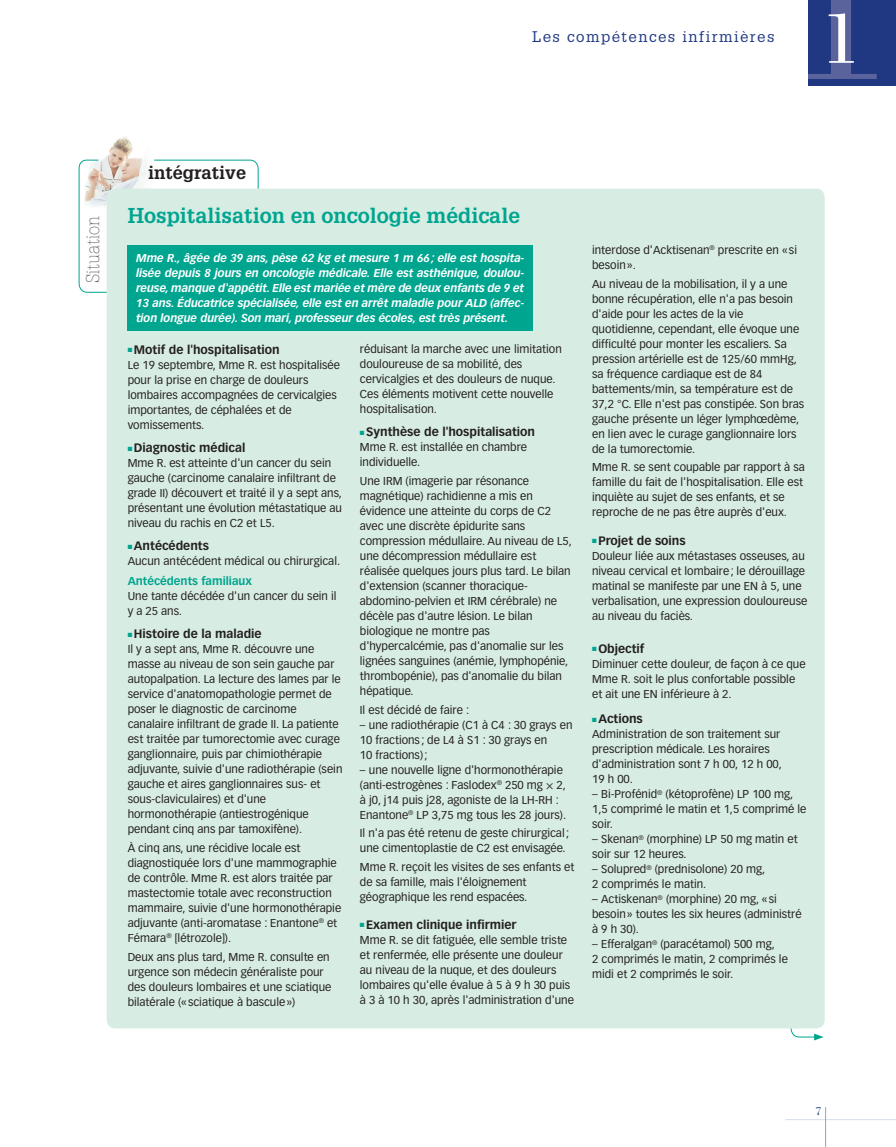
<style>
.page{position:relative;width:896px;height:1147px;background:#fff}
.page>*{position:absolute;margin:0;border:0;box-sizing:border-box;transform-origin:0 0}
.t1{font:221.1px "Bodoni";color:#fff}
.t2{font:75px "Bodoni";color:#fff}
.t3{font:700 21px "Glypha";color:#00a590}
.t4{font:700 18px "Glypha LT Std";color:#231f20}
.t5{font:100 18px "Glypha LT Std";color:#231f20}
.t6{font:15px "Glypha";letter-spacing:.1em;color:#203882}
.t7{font:700 12px "Vectora LH";color:#231f20}
.t8{font:12px "Bodoni";color:#203882}
.t9{font:11.25px/15px "Vectora LH";color:#231f20}
.t10{font:italic 700 11.25px/15px "Vectora LH";letter-spacing:-.01em;color:#fff;text-align:justify}
.t11{font:700 11.25px "Vectora LH";color:#00a590}
.s1{color:#00a590}
.s2{font-family:"STIX General"}
</style>
<div class="page">
<hr style="left:785px;top:1119px;width:110px;height:1px;background:#d8dfeb">
<hr style="left:825px;top:1107px;width:1px;height:40px;background:#92a5c4">
<div style="left:808px;top:0;width:87px;height:85px;background:#203882"></div>
<img style="left:104px;top:136px;width:38px;height:23px">
<svg style="left:78px;top:159px;width:181px;height:134px"></svg>
<div style="left:107px;top:189px;width:717px;height:839px;background:#d7ece2;border-radius:9px"></div>
<div style="left:128px;top:245px;width:404px;height:86px;background:#00a590"></div>
<svg style="left:790px;top:1028px;width:33px;height:12px"></svg>
<h3 class="t6" style="left:532px;top:28px;width:244px">Les compétences infirmières</h3>
<h1 class="t1" style="left:784px;top:-117px;width:112px">1</h1>
<h2 class="t2" style="left:822px;top:-4px;width:39px">1</h2>
<h3 class="t5" style="left:82px;top:283px;width:68px;rotate:-90deg">Situation</h3>
<h3 class="t4" style="left:148px;top:161px;width:99px">intégrative</h3>
<h3 class="t3" style="left:128px;top:203px;width:394px">Hospitalisation en oncologie médicale</h3>
<p class="t10" style="left:136px;top:251px;width:389px">Mme R., âgée de 39 ans, pèse 62 kg et mesure 1 m 66 ; elle est hospita&shy;lisée depuis 8 jours en oncologie médicale. Elle est asthénique, doulou&shy;reuse, manque d'appétit. Elle est mariée et mère de deux enfants de 9 et 13 ans. Éducatrice spécialisée, elle est en arrêt maladie pour ALD (affec&shy;tion longue durée). Son mari, professeur des écoles, est très présent.</p>
<p class="t7" style="left:128px;top:342px;width:154px"><span class="s1">■</span> Motif de l'hospitalisation</p>
<p class="t9" style="left:128px;top:357px;width:214px">Le 19 septembre, Mme R. est hospitalisée pour la prise en charge de douleurs lombaires accompagnées de cervicalgies importantes, de céphalées et de vomissements.</p>
<p class="t7" style="left:128px;top:440px;width:119px"><span class="s1">■</span> Diagnostic médical</p>
<p class="t9" style="left:128px;top:456px;width:216px">Mme R. est atteinte d'un cancer du sein gauche (carcinome canalaire infiltrant de grade II) découvert et traité il y a sept ans, présentant une évolution métastatique au niveau du rachis en C2 et L5.</p>
<p class="t7" style="left:128px;top:539px;width:83px"><span class="s1">■</span> Antécédents</p>
<p class="t9" style="left:128px;top:554px;width:214px">Aucun antécédent médical ou chirurgical.</p>
<p class="t11" style="left:128px;top:574px;width:126px">Antécédents familiaux</p>
<p class="t9" style="left:128px;top:588px;width:210px">Une tante décédée d'un cancer du sein il y a 25 ans.</p>
<p class="t7" style="left:128px;top:626px;width:135px"><span class="s1">■</span> Histoire de la maladie</p>
<p class="t9" style="left:128px;top:642px;width:216px">Il y a sept ans, Mme R. découvre une masse au niveau de son sein gauche par autopalpation. La lecture des lames par le service d'anatomopathologie permet de poser le diagnostic de carcinome canalaire infiltrant de grade II. La patiente est traitée par tumorectomie avec curage ganglionnaire, puis par chimiothérapie adjuvante, suivie d'une radiothérapie (sein gauche et aires ganglionnaires sus- et sous-claviculaires) et d'une hormonothérapie (antiestrogénique pendant cinq ans par tamoxifène).</p>
<p class="t9" style="left:128px;top:840px;width:215px">À cinq ans, une récidive locale est diagnostiquée lors d'une mammographie de contrôle. Mme R. est alors traitée par mastectomie totale avec reconstruction mammaire, suivie d'une hormonothérapie adjuvante (anti-aromatase : Enantone <sup>®</sup> et Fémara <sup>®</sup> [létrozole]).</p>
<p class="t9" style="left:128px;top:949px;width:205px">Deux ans plus tard, Mme R. consulte en urgence son médecin généraliste pour des douleurs lombaires et une sciatique bilatérale (« sciatique à bascule »)</p>
<p class="t9" style="left:360px;top:341px;width:203px">réduisant la marche avec une limitation douloureuse de sa mobilité, des cervicalgies et des douleurs de nuque.<br>Ces éléments motivent cette nouvelle hospitalisation.</p>
<p class="t7" style="left:360px;top:424px;width:177px"><span class="s1">■</span> Synthèse de l'hospitalisation</p>
<p class="t9" style="left:360px;top:440px;width:169px">Mme R. est installée en chambre individuelle.</p>
<p class="t9" style="left:360px;top:473px;width:213px">Une IRM (imagerie par résonance magnétique) rachidienne a mis en évidence une atteinte du corps de C2 avec une discrète épidurite sans compression médullaire. Au niveau de L5, une décompression médullaire est réalisée quelques jours plus tard. Le bilan d'extension (scanner thoracique&shy;abdomino-pelvien et IRM cérébrale) ne décèle pas d'autre lésion. Le bilan biologique ne montre pas d'hypercalcémie, pas d'anomalie sur les lignées sanguines (anémie, lymphopénie, thrombopénie), pas d'anomalie du bilan hépatique.</p>
<p class="t9" style="left:360px;top:702px;width:111px">Il est décidé de faire :</p>
<p class="t9" style="left:360px;top:717px;width:214px">– une radiothérapie (C1 à C4 : 30 grays en<br>10 fractions ; de L4 à S1 : 30 grays en<br>10 fractions) ;</p>
<p class="t9" style="left:360px;top:762px;width:208px">– une nouvelle ligne d'hormonothérapie (anti-estrogènes : Faslodex <sup>®</sup> 250 mg <span class="s2">×</span> 2, à j0, j14 puis j28, agoniste de la LH-RH :<br>Enantone <sup>®</sup> LP 3,75 mg tous les 28 jours).</p>
<p class="t9" style="left:360px;top:826px;width:211px">Il n'a pas été retenu de geste chirurgical ; une cimentoplastie de C2 est envisagée.</p>
<p class="t9" style="left:360px;top:860px;width:216px">Mme R. reçoit les visites de ses enfants et de sa famille, mais l'éloignement géographique les rend espacées.</p>
<p class="t7" style="left:360px;top:917px;width:158px"><span class="s1">■</span> Examen clinique infirmier</p>
<p class="t9" style="left:360px;top:932px;width:215px">Mme R. se dit fatiguée, elle semble triste et renfermée, elle présente une douleur au niveau de la nuque, et des douleurs lombaires qu'elle évalue à 5 à 9 h 30 puis à 3 à 10 h 30, après l'administration d'une</p>
<p class="t9" style="left:592px;top:242px;width:206px">interdose d'Acktisenan <sup>®</sup> prescrite en « si besoin ».</p>
<p class="t9" style="left:592px;top:276px;width:213px">Au niveau de la mobilisation, il y a une bonne récupération, elle n'a pas besoin d'aide pour les actes de la vie quotidienne, cependant, elle évoque une difficulté pour monter les escaliers. Sa pression artérielle est de 125/60 mmHg, sa fréquence cardiaque est de 84 battements/min, sa température est de 37,2 °C. Elle n'est pas constipée. Son bras gauche présente un léger lymphœdème, en lien avec le curage ganglionnaire lors de la tumorectomie.</p>
<p class="t9" style="left:592px;top:460px;width:214px">Mme R. se sent coupable par rapport à sa famille du fait de l'hospitalisation. Elle est inquiète au sujet de ses enfants, et se reproche de ne pas être auprès d'eux.</p>
<p class="t7" style="left:592px;top:533px;width:95px"><span class="s1">■</span> Projet de soins</p>
<p class="t9" style="left:592px;top:548px;width:217px">Douleur liée aux métastases osseuses, au niveau cervical et lombaire ; le dérouillage matinal se manifeste par une EN à 5, une verbalisation, une expression douloureuse au niveau du faciès.</p>
<p class="t7" style="left:592px;top:641px;width:54px"><span class="s1">■</span> Objectif</p>
<p class="t9" style="left:592px;top:656px;width:215px">Diminuer cette douleur, de façon à ce que<br>Mme R. soit le plus confortable possible et ait une EN inférieure à 2.</p>
<p class="t7" style="left:592px;top:712px;width:52px"><span class="s1">■</span> Actions</p>
<p class="t9" style="left:592px;top:727px;width:191px">Administration de son traitement sur prescription médicale. Les horaires d'administration sont 7 h 00, 12 h 00,<br>19 h 00.</p>
<p class="t9" style="left:592px;top:787px;width:216px">– Bi-Profénid <sup>®</sup> (kétoprofène) LP 100 mg,<br>1,5 comprimé le matin et 1,5 comprimé le soir.</p>
<p class="t9" style="left:592px;top:832px;width:207px">– Skenan <sup>®</sup> (morphine) LP 50 mg matin et soir sur 12 heures.</p>
<p class="t9" style="left:592px;top:862px;width:175px">– Solupred <sup>®</sup> (prednisolone) 20 mg,<br>2 comprimés le matin.</p>
<p class="t9" style="left:592px;top:892px;width:211px">– Actiskenan <sup>®</sup> (morphine) 20 mg, « si besoin » toutes les six heures (administré à 9 h 30).</p>
<p class="t9" style="left:592px;top:937px;width:197px">– Efferalgan <sup>®</sup> (paracétamol) 500 mg,<br>2 comprimés le matin, 2 comprimés le midi et 2 comprimés le soir.</p>
<p class="t8" style="left:815px;top:1104px;width:7px">7</p>
</div>
